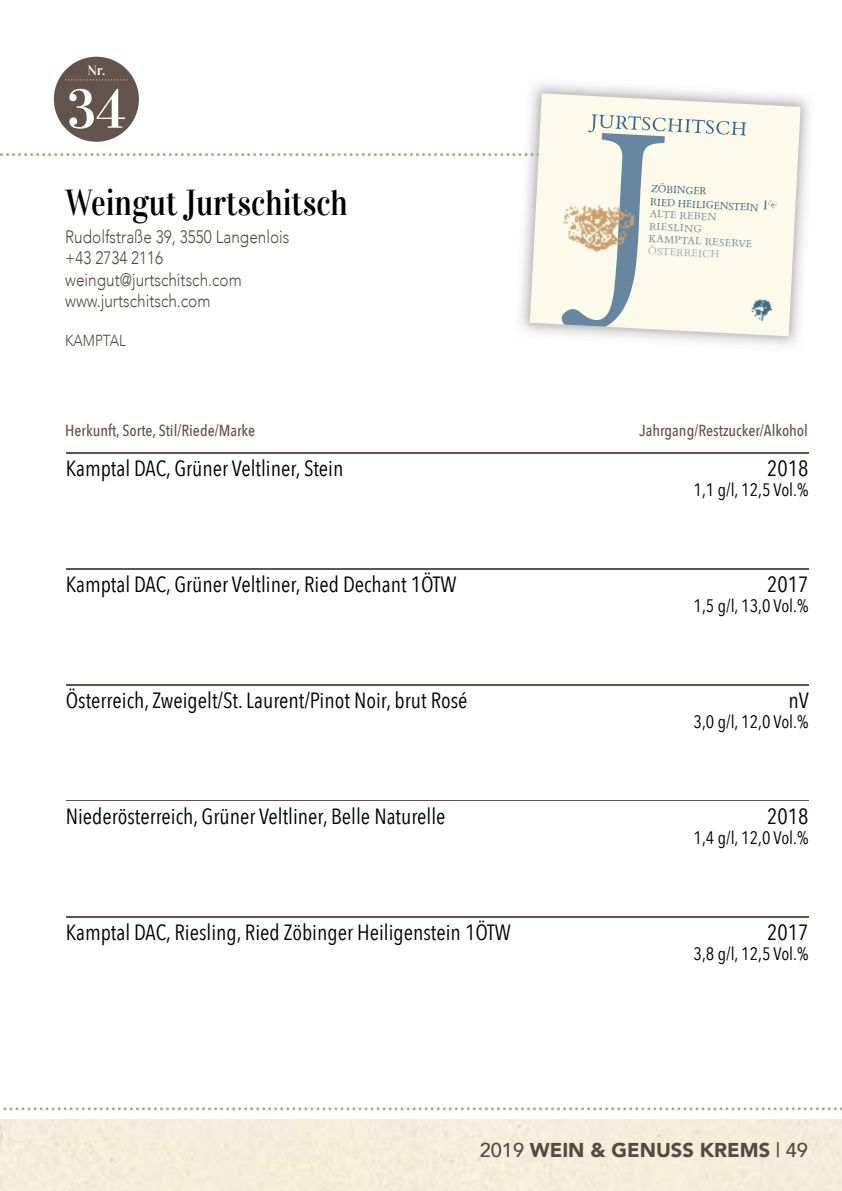
<style>
.page{position:relative;width:842px;height:1191px;background:#fff}
.page>*{position:absolute;margin:0;border:0;box-sizing:border-box;transform-origin:0 0}
.t1{font:54.6px "Vidaloka";color:#fff}
.t2{font:36px "Vidaloka";color:#000;scale:.85 1}
.t3{font:22px "Avenir Next Condensed";color:#000}
.t4{font:900 20px "Avenir";color:#564842}
.t5{font:300 18px/21.6px "Avenir";color:#564842;scale:.85 1}
.t6{font:18px "Avenir Next Condensed";color:#000}
.t7{font:500 16px "Avenir Next Condensed";color:#63534d}
.t8{font:300 16px "Avenir";color:#564842;scale:.85 1}
.t9{font:14px "Vidaloka";color:#fff}
.t10{font:10.2px/12.2px "Bembo BQ";color:#7d90a2}
.t11{font:10.2px "Bembo BQ";color:#3d6981;scale:.95 1}
.t12{font:10.2px "Bembo BQ";color:#a4aebc}
.s1{font-weight:500}
</style>
<div class="page">
<svg style="left:4px;top:1107px;width:838px;height:3px"></svg>
<div style="left:54px;top:57px;width:85px;height:85px;background:#63534d;border-radius:50%"></div>
<svg style="left:65px;top:79px;width:63px;height:1px"></svg>
<hr style="left:66px;top:452px;width:742px;height:1px;background:#63534d">
<hr style="left:66px;top:568px;width:742px;height:1px;background:#63534d">
<hr style="left:66px;top:684px;width:742px;height:1px;background:#63534d">
<hr style="left:66px;top:800px;width:742px;height:1px;background:#63534d">
<hr style="left:66px;top:916px;width:742px;height:1px;background:#63534d">
<svg style="left:0;top:114px;width:530px;height:218px"></svg>
<svg style="left:530px;top:93px;width:271px;height:243px;fill:#fcfaeb"></svg>
<p class="t9" style="left:87px;top:61px;width:20px">Nr.</p>
<h1 class="t1" style="left:67px;top:76px;width:60px">34</h1>
<h2 class="t2" style="left:65px;top:181px;width:334px">Weingut Jurtschitsch</h2>
<p class="t5" style="left:65px;top:226px;width:265px">Rudolfstraße 39, 3550 Langenlois +43 2734 2116 weingut@jurtschitsch.com www.jurtschitsch.com</p>
<p class="t8" style="left:65px;top:331px;width:73px">KAMPTAL</p>
<p class="t11" style="left:652px;top:183px;width:59px;rotate:3deg">ZÖBINGER</p>
<p class="t10" style="left:649px;top:220px;width:105px;rotate:3deg">RIESLING<br>KAMPTAL RESERVE</p>
<p class="t12" style="left:648px;top:245px;width:73px;rotate:3deg">ÖSTERREICH</p>
<p class="t11" style="left:651px;top:196px;width:115px;rotate:3deg">RIED HEILIGENSTEIN</p>
<p class="t10" style="left:650px;top:208px;width:68px;rotate:3deg">ALTE REBEN</p>
<p class="t7" style="left:65px;top:420px;width:191px">Herkunft, Sorte, Stil/Riede/Marke</p>
<p class="t7" style="left:640px;top:420px;width:170px">Jahrgang/Restzucker/Alkohol</p>
<p class="t3" style="left:66px;top:455px;width:279px">Kamptal DAC, Grüner Veltliner, Stein</p>
<p class="t3" style="left:767px;top:455px;width:43px">2018</p>
<p class="t6" style="left:693px;top:478px;width:116px">1,1 g/l, 12,5 Vol.%</p>
<p class="t3" style="left:66px;top:571px;width:392px">Kamptal DAC, Grüner Veltliner, Ried Dechant 1ÖTW</p>
<p class="t3" style="left:767px;top:571px;width:43px">2017</p>
<p class="t6" style="left:693px;top:594px;width:116px">1,5 g/l, 13,0 Vol.%</p>
<p class="t3" style="left:66px;top:687px;width:403px">Österreich, Zweigelt/St. Laurent/Pinot Noir, brut Rosé</p>
<p class="t3" style="left:788px;top:687px;width:22px">nV</p>
<p class="t6" style="left:693px;top:710px;width:116px">3,0 g/l, 12,0 Vol.%</p>
<p class="t3" style="left:66px;top:803px;width:381px">Niederösterreich, Grüner Veltliner, Belle Naturelle</p>
<p class="t3" style="left:767px;top:803px;width:43px">2018</p>
<p class="t6" style="left:693px;top:826px;width:116px">1,4 g/l, 12,0 Vol.%</p>
<p class="t3" style="left:66px;top:919px;width:446px">Kamptal DAC, Riesling, Ried Zöbinger Heiligenstein 1ÖTW</p>
<p class="t3" style="left:767px;top:919px;width:43px">2017</p>
<p class="t6" style="left:693px;top:942px;width:116px">3,8 g/l, 12,5 Vol.%</p>
<p class="t4" style="left:480px;top:1132px;width:330px"><span class="s1">2019</span> WEIN &amp; GENUSS KREMS <span class="s1">| 49</span></p>
</div>
